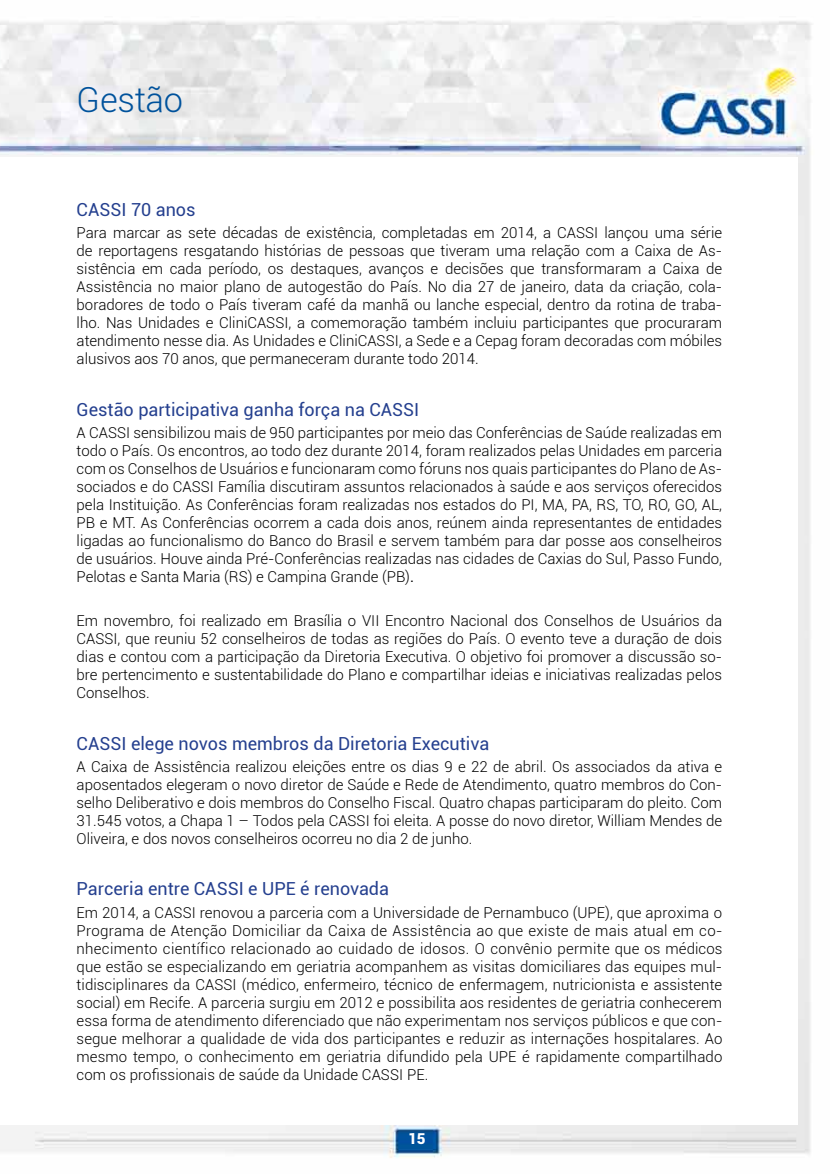
<style>
.page{position:relative;width:830px;height:1174px;background:#fff}
.page>*{position:absolute;margin:0;border:0;box-sizing:border-box;transform-origin:0 0}
.t1{font:300 34.5px "Roboto";letter-spacing:-.01em;color:#00529c}
.t2{font:18px "Roboto";color:#25408f}
.t3{font:300 15px/18px "Roboto";color:#000;text-align:justify}
.t4{font:900 15px "Roboto";color:#fff}
.s1{font-weight:400}
</style>
<div class="page">
<img style="left:0;top:21px;width:812px;height:1137px">
<div style="left:0;top:157px;width:797px;height:968px;background:#fff"></div>
<h1 class="t1" style="left:77px;top:76px;width:108px">Gestão</h1>
<p class="t2" style="left:77px;top:196px;width:120px">CASSI 70 anos</p>
<p class="t3" style="left:77px;top:223px;width:646px">Para marcar as sete décadas de existência, completadas em 2014, a CASSI lançou uma série de reportagens resgatando histórias de pessoas que tiveram uma relação com a Caixa de As&shy;sistência em cada período, os destaques, avanços e decisões que transformaram a Caixa de Assistência no maior plano de autogestão do País. No dia 27 de janeiro, data da criação, cola&shy;boradores de todo o País tiveram café da manhã ou lanche especial, dentro da rotina de traba&shy;lho. Nas Unidades e CliniCASSI, a comemoração também incluiu participantes que procuraram atendimento nesse dia. As Unidades e CliniCASSI, a Sede e a Cepag foram decoradas com móbiles alusivos aos 70 anos, que permaneceram durante todo 2014.</p>
<p class="t2" style="left:77px;top:396px;width:344px">Gestão participativa ganha força na CASSI</p>
<p class="t3" style="left:77px;top:423px;width:646px">A CASSI sensibilizou mais de 950 participantes por meio das Conferências de Saúde realizadas em todo o País. Os encontros, ao todo dez durante 2014, foram realizados pelas Unidades em parceria com os Conselhos de Usuários e funcionaram como fóruns nos quais participantes do Plano de As&shy;sociados e do CASSI Família discutiram assuntos relacionados à saúde e aos serviços oferecidos pela Instituição. As Conferências foram realizadas nos estados do PI, MA, PA, RS, TO, RO, GO, AL, PB e MT. As Conferências ocorrem a cada dois anos, reúnem ainda representantes de entidades ligadas ao funcionalismo do Banco do Brasil e servem também para dar posse aos conselheiros de usuários. Houve ainda Pré-Conferências realizadas nas cidades de Caxias do Sul, Passo Fundo, Pelotas e Santa Maria (RS) e Campina Grande (PB)<span class="s1">.</span></p>
<p class="t3" style="left:77px;top:611px;width:646px">Em novembro, foi realizado em Brasília o VII Encontro Nacional dos Conselhos de Usuários da CASSI, que reuniu 52 conselheiros de todas as regiões do País. O evento teve a duração de dois dias e contou com a participação da Diretoria Executiva. O objetivo foi promover a discussão so&shy;bre pertencimento e sustentabilidade do Plano e compartilhar ideias e iniciativas realizadas pelos Conselhos.</p>
<p class="t2" style="left:77px;top:731px;width:414px">CASSI elege novos membros da Diretoria Executiva</p>
<p class="t3" style="left:77px;top:757px;width:646px">A Caixa de Assistência realizou eleições entre os dias 9 e 22 de abril. Os associados da ativa e aposentados elegeram o novo diretor de Saúde e Rede de Atendimento, quatro membros do Con&shy;selho Deliberativo e dois membros do Conselho Fiscal. Quatro chapas participaram do pleito. Com 31.545 votos, a Chapa 1 – Todos pela CASSI foi eleita. A posse do novo diretor, William Mendes de Oliveira, e dos novos conselheiros ocorreu no dia 2 de junho.</p>
<p class="t2" style="left:77px;top:876px;width:314px">Parceria entre CASSI e UPE é renovada</p>
<p class="t3" style="left:77px;top:902px;width:647px">Em 2014, a CASSI renovou a parceria com a Universidade de Pernambuco (UPE), que aproxima o Programa de Atenção Domiciliar da Caixa de Assistência ao que existe de mais atual em co&shy;nhecimento científico relacionado ao cuidado de idosos. O convênio permite que os médicos que estão se especializando em geriatria acompanhem as visitas domiciliares das equipes mul&shy;tidisciplinares da CASSI (médico, enfermeiro, técnico de enfermagem, nutricionista e assistente social) em Recife. A parceria surgiu em 2012 e possibilita aos residentes de geriatria conhecerem essa forma de atendimento diferenciado que não experimentam nos serviços públicos e que con&shy;segue melhorar a qualidade de vida dos participantes e reduzir as internações hospitalares. Ao mesmo tempo, o conhecimento em geriatria difundido pela UPE é rapidamente compartilhado com os profissionais de saúde da Unidade CASSI PE.</p>
<p class="t4" style="left:408px;top:1128px;width:19px">15</p>
</div>
